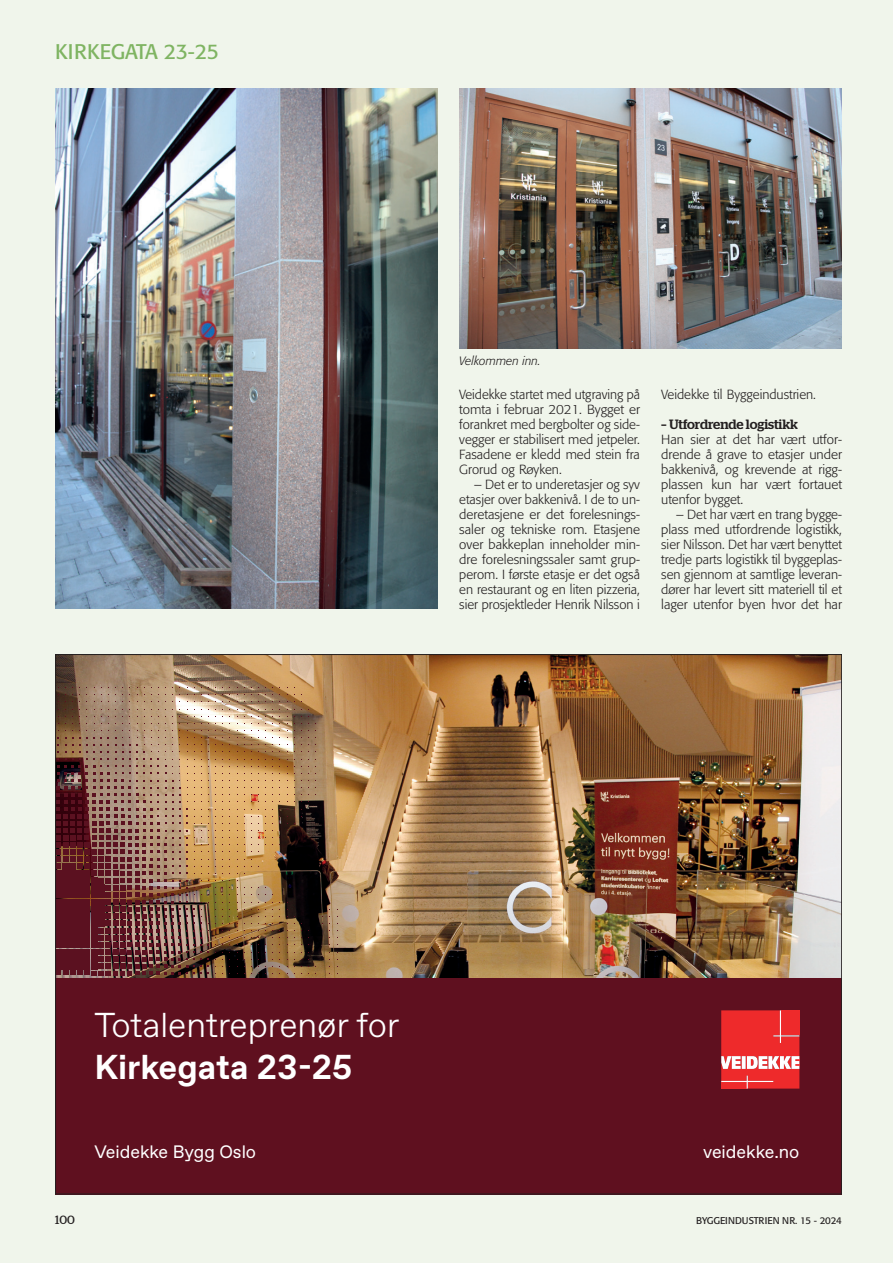
<style>
.page{position:relative;width:893px;height:1263px;background:#f0f5eb}
.page>*{position:absolute;margin:0;border:0;box-sizing:border-box;transform-origin:0 0}
.t1{font:300 34.5px "Veidekke Favorit";color:#fff}
.t2{font:700 34.5px "Veidekke Favorit";color:#fff}
.t3{font:21px "Formata";letter-spacing:-.01em;color:#7fb462}
.t4{font:18px "Veidekke Favorit";color:#fff}
.t5{font:500 13.5px "Stag";letter-spacing:-.005em;color:#231f20}
.t6{font:300 13.2px/15px "Formata";color:#231f20;text-align:justify}
.t7{font:italic 300 12px "Formata";color:#231f20}
.t8{font:12px "Stag";color:#231f20}
.t9{font:9.75px "Formata";letter-spacing:-.005em;color:#231f20}
</style>
<div class="page">
<div style="left:55px;top:654px;width:787px;height:540px;background:#5f101f"></div>
<img style="left:57px;top:656px;width:783px;height:321px">
<svg style="left:79px;top:744px;width:16px;height:1px"></svg>
<svg style="left:172px;top:801px;width:1px;height:16px"></svg>
<svg style="left:167px;top:830px;width:21px;height:1px"></svg>
<svg style="left:167px;top:837px;width:21px;height:44px"></svg>
<svg style="left:201px;top:951px;width:1px;height:16px"></svg>
<svg style="left:57px;top:751px;width:58px;height:224px"></svg>
<svg style="left:115px;top:751px;width:52px;height:224px"></svg>
<img style="left:171px;top:887px;width:24px;height:88px">
<svg style="left:721px;top:1010px;width:78px;height:78px;background:#ed4749"></svg>
<img style="left:55px;top:88px;width:383px;height:520px">
<img style="left:459px;top:88px;width:383px;height:261px">
<h2 class="t3" style="left:55px;top:39px;width:165px">KIRKEGATA 23-25</h2>
<p class="t7" style="left:459px;top:353px;width:83px">Velkommen inn.</p>
<p class="t6" style="left:459px;top:387px;width:182px">Veidekke startet med utgraving på tomta i februar 2021. Bygget er forankret med bergbolter og side&shy;vegger er stabilisert med jetpeler.<br>Fasadene er kledd med stein fra Grorud og Røyken.</p>
<p class="t6" style="left:459px;top:477px;width:182px;text-indent:15px">– Det er to underetasjer og syv etasjer over bakkenivå. I de to un&shy;deretasjene er det forelesnings&shy;saler og tekniske rom. Etasjene over bakkeplan inneholder min&shy;dre forelesningssaler samt grup&shy;perom. I første etasje er det også en restaurant og en liten pizzeria, sier prosjektleder Henrik Nilsson i</p>
<p class="t6" style="left:661px;top:387px;width:156px">Veidekke til Byggeindustrien.</p>
<p class="t5" style="left:661px;top:416px;width:138px">– Utfordrende logistikk</p>
<p class="t6" style="left:661px;top:432px;width:182px">Han sier at det har vært utfor&shy;drende å grave to etasjer under bakkenivå, og krevende at rigg&shy;plassen kun har vært fortauet utenfor bygget.</p>
<p class="t6" style="left:661px;top:507px;width:182px;text-indent:15px">– Det har vært en trang bygge&shy;plass med utfordrende logistikk, sier Nilsson. Det har vært benyttet tredje parts logistikk til byggeplas&shy;sen gjennom at samtlige leveran&shy;dører har levert sitt materiell til et lager utenfor byen hvor det har</p>
<h1 class="t1" style="left:94px;top:1006px;width:306px">Totalentreprenør for</h1>
<h1 class="t2" style="left:94px;top:1046px;width:260px">Kirkegata 23-25</h1>
<h3 class="t4" style="left:94px;top:1142px;width:163px">Veidekke Bygg Oslo</h3>
<h3 class="t4" style="left:703px;top:1142px;width:98px">veidekke.no</h3>
<p class="t8" style="left:55px;top:1213px;width:21px">100</p>
<p class="t9" style="left:696px;top:1215px;width:147px">BYGGEINDUSTRIEN NR. 15 - 2024</p>
</div>
